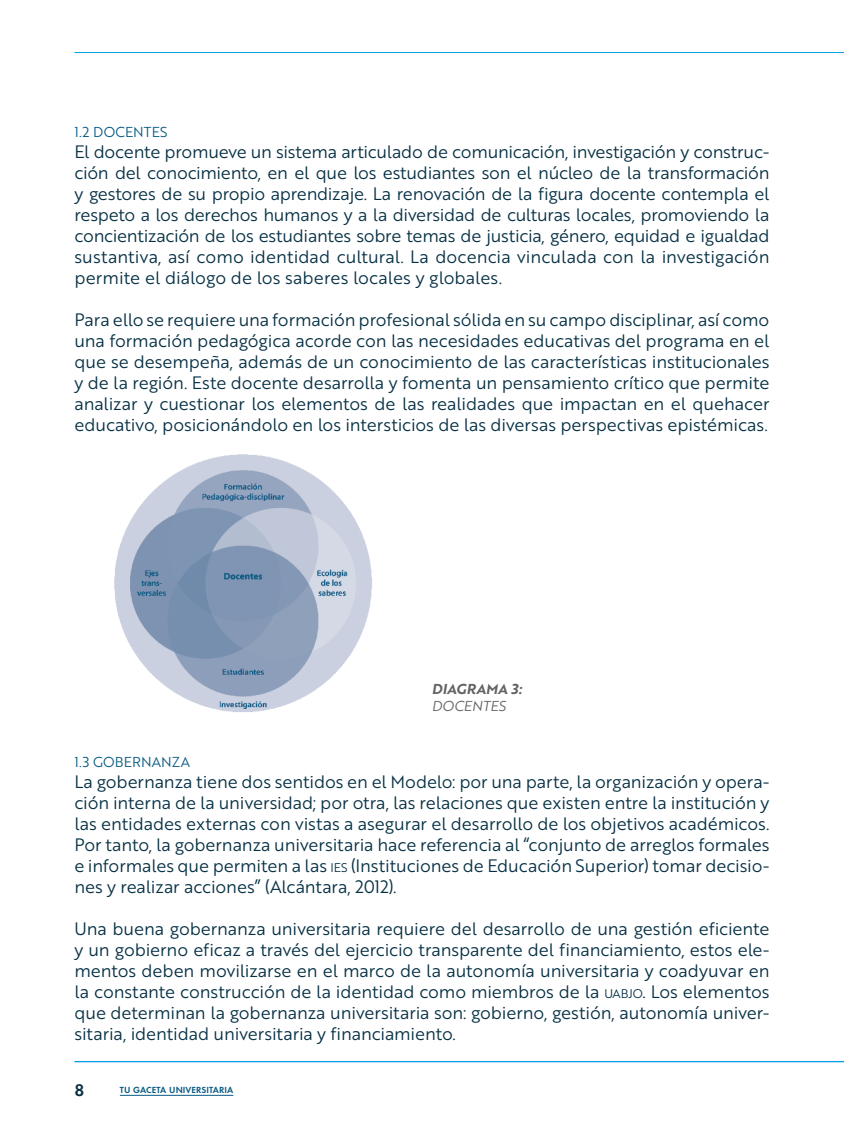
<style>
.page{position:relative;width:844px;height:1141px;background:#fff}
.page>*{position:absolute;margin:0;border:0;box-sizing:border-box;transform-origin:0 0}
.t1{font:17.5px/21px "Brother 1816 Book";letter-spacing:-.005em;color:#063044;text-align:justify}
.t2{font:600 17.5px "Futura T";color:#063044}
.t3{font:14px "Brother 1816 Book";letter-spacing:.01em;color:#085a83}
.t4{font:14px "Brother 1816 Bold Italic";letter-spacing:.01em;color:#646363}
.t5{font:14px "Brother 1816 Book Italic";letter-spacing:.005em;color:#646363}
.t6{font:600 9.1px "Futura T";letter-spacing:.005em;color:#085a83}
.s1{font-size:12.25px}
</style>
<div class="page">
<hr style="left:74px;top:1061px;width:769px;height:1px;background:#009fe3">
<hr style="left:120px;top:1095px;width:113px;height:1px;background:#085a83">
<hr style="left:74px;top:52px;width:769px;height:1px;background:#009fe3">
<img style="left:114px;top:454px;width:258px;height:258px">
<p class="t3" style="left:74px;top:122px;width:95px">1.2 DOCENTES</p>
<p class="t1" style="left:74px;top:141px;width:696px">El docente promueve un sistema articulado de comunicación, investigación y construc&shy;ción del conocimiento, en el que los estudiantes son el núcleo de la transformación y gestores de su propio aprendizaje. La renovación de la figura docente contempla el respeto a los derechos humanos y a la diversidad de culturas locales, promoviendo la concientización de los estudiantes sobre temas de justicia, género, equidad e igualdad sustantiva, así como identidad cultural. La docencia vinculada con la investigación permite el diálogo de los saberes locales y globales.</p>
<p class="t1" style="left:74px;top:309px;width:696px">Para ello se requiere una formación profesional sólida en su campo disciplinar, así como una formación pedagógica acorde con las necesidades educativas del programa en el que se desempeña, además de un conocimiento de las características institucionales y de la región. Este docente desarrolla y fomenta un pensamiento crítico que permite analizar y cuestionar los elementos de las realidades que impactan en el quehacer educativo, posicionándolo en los intersticios de las diversas perspectivas epistémicas.</p>
<p class="t4" style="left:432px;top:678px;width:91px">DIAGRAMA 3:</p>
<p class="t5" style="left:432px;top:696px;width:75px">DOCENTES</p>
<p class="t3" style="left:74px;top:752px;width:117px">1.3 GOBERNANZA</p>
<p class="t1" style="left:74px;top:771px;width:696px">La gobernanza tiene dos sentidos en el Modelo: por una parte, la organización y opera&shy;ción interna de la universidad; por otra, las relaciones que existen entre la institución y las entidades externas con vistas a asegurar el desarrollo de los objetivos académicos.<br>Por tanto, la gobernanza universitaria hace referencia al “conjunto de arreglos formales e informales que permiten a las <span class="s1">IES</span> (Instituciones de Educación Superior) tomar decisio&shy;nes y realizar acciones” (Alcántara, 2012).</p>
<p class="t1" style="left:74px;top:918px;width:696px">Una buena gobernanza universitaria requiere del desarrollo de una gestión eficiente y un gobierno eficaz a través del ejercicio transparente del financiamiento, estos ele&shy;mentos deben movilizarse en el marco de la autonomía universitaria y coadyuvar en la constante construcción de la identidad como miembros de la <span class="s1">UABJO</span>. Los elementos que determinan la gobernanza universitaria son: gobierno, gestión, autonomía univer&shy;sitaria, identidad universitaria y financiamiento.</p>
<p class="t2" style="left:74px;top:1080px;width:11px">8</p>
<p class="t6" style="left:120px;top:1084px;width:115px">TU GACETA UNIVERSITARIA</p>
</div>
